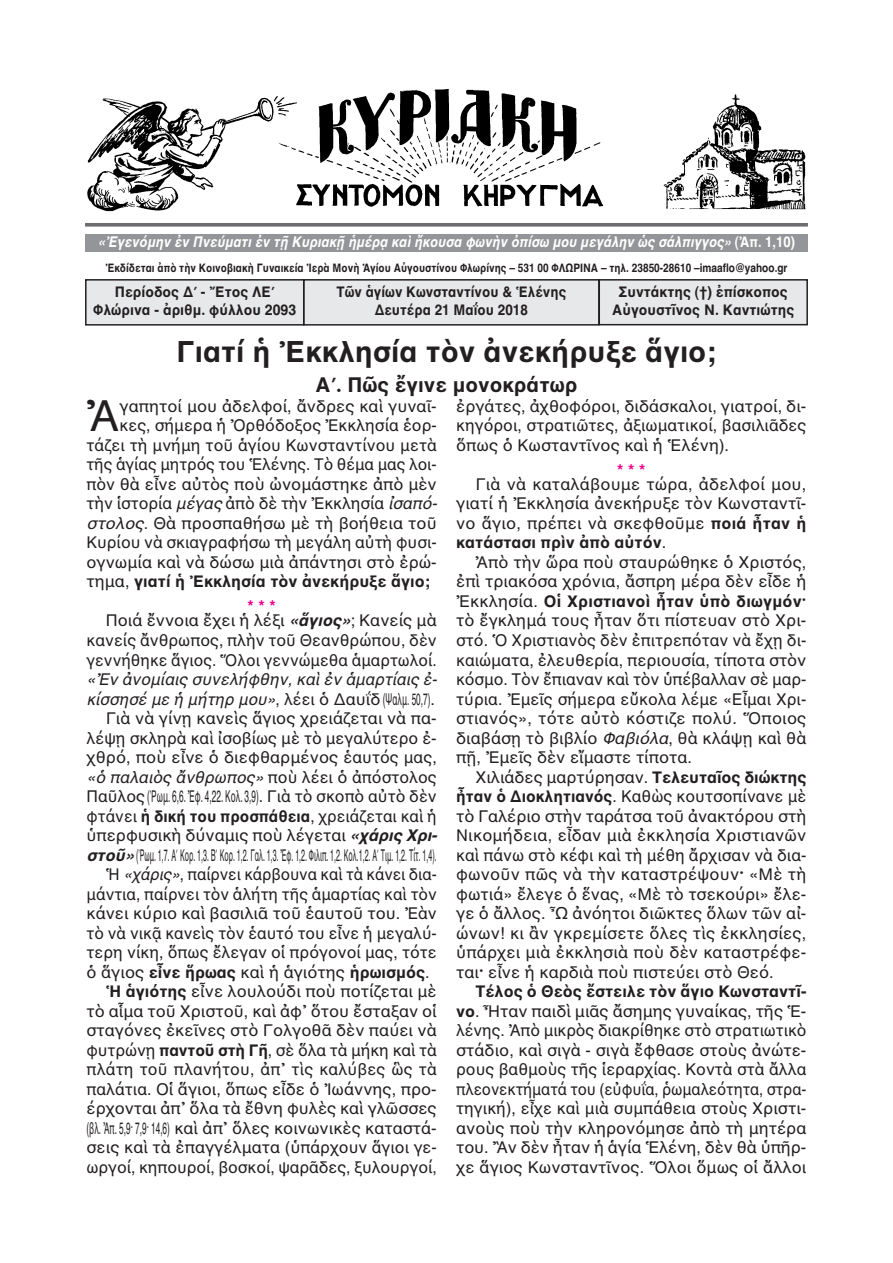
<style>
.page{position:relative;width:893px;height:1263px;background:#fff}
.page>*{position:absolute;margin:0;border:0;box-sizing:border-box;transform-origin:0 0}
.t1{font:43.5px "AL Helvetica";color:#231f20}
.t2{font:700 30px "AL Helvetica";color:#231f20}
.t3{font:700 21px "AL Helvetica";color:#231f20}
.t4{font:16.5px/19.5px "AL Helvetica";color:#231f20;text-align:justify}
.t5{font:16.5px "AL Helvetica";color:#231f20;scale:.95 1}
.t6{font:16.5px "AL Helvetica";color:#231f20;scale:.43 1}
.t7{font:italic 16.5px "AL Helvetica";color:#231f20}
.t8{font:16.5px "AL Helvetica";color:#231f20;scale:.5 1}
.t9{font:16.5px "AL Helvetica";color:#231f20;scale:.93 1}
.t10{font:700 16.5px "AL Helvetica";color:#231f20}
.t11{font:700 16.5px "AL Helvetica";color:#ed028c}
.t12{font:700 15px/18px "AL Helvetica";color:#231f20;text-align:center;scale:.95 1}
.t13{font:italic 700 15px "AL Helvetica";color:#fff;scale:.88 1}
.t14{font:700 15px/18px "AL Helvetica";color:#231f20;text-align:center;scale:.91 1}
.t15{font:700 12px "AL Helvetica";color:#231f20;scale:.85 1}
.s1{font-style:normal}
.s2{font-style:italic}
.s3{font-weight:400}
.s4{font-weight:700;color:#ed028c}
.s5{font-weight:700;font-style:italic}
.s6{font-weight:700}
</style>
<div class="page">
<div style="left:304px;top:281px;width:294px;height:43px;background:#e7e8e9"></div>
<div style="left:303px;top:279px;width:297px;height:47px;border:2px solid #231f20"></div>
<div style="left:87px;top:281px;width:216px;height:43px;background:#e7e8e9"></div>
<div style="left:85px;top:279px;width:219px;height:47px;border:2px solid #231f20"></div>
<div style="left:600px;top:281px;width:206px;height:43px;background:#e7e8e9"></div>
<div style="left:598px;top:279px;width:210px;height:46px;border:2px solid #231f20"></div>
<svg style="left:85px;top:223px;width:723px;height:4px;fill:#6c6d70"></svg>
<div style="left:85px;top:234px;width:723px;height:18px;background:#939598"></div>
<img style="left:87px;top:89px;width:719px;height:123px">
<p class="t13" style="left:98px;top:233px;width:794px">«Ἐγενόμην ἐν Πνεύματι ἐν τῇ Κυριακῇ ἡμέρᾳ καὶ ἤκουσα φωνὴν ὀπίσω μου μεγάλην ὡς σάλπιγγος» <span class="s1">(Ἀπ. 1,10)</span></p>
<p class="t15" style="left:105px;top:261px;width:804px">Ἐκδίδεται ἀπὸ τὴν Κοινοβιακὴ Γυναικεία Ἱερὰ Μονὴ Ἁγίου Αὐγουστίνου Φλωρίνης – 531 00 ΦΛΩΡΙΝΑ – τηλ. 23850-28610 –imaaflo@yahoo.gr</p>
<p class="t12" style="left:93px;top:283px;width:215px">Περίοδος Δ΄ - Ἔτος ΛΕ΄<br>Φλώρινα - ἀριθμ. φύλλου 2093</p>
<p class="t12" style="left:612px;top:283px;width:193px">Συντάκτης (†) ἐπίσκοπος<br>Αὐγουστῖνος Ν. Καντιώτης</p>
<h2 class="t2" style="left:177px;top:334px;width:541px">Γιατί ἡ Ἐκκλησία τὸν ἀνεκήρυξε ἅγιο;</h2>
<p class="t3" style="left:315px;top:372px;width:263px">Α΄. Πῶς ἔγινε μονοκράτωρ</p>
<p class="t14" style="left:336px;top:283px;width:254px">Τῶν ἁγίων Κωνσταντίνου &amp; Ἑλένης<br>Δευτέρα 21 Μαΐου 2018</p>
<h1 class="t1" style="left:87px;top:391px;width:35px">Ἀ</h1>
<p class="t4" style="left:120px;top:396px;width:319px">γαπητοί μου ἀδελφοί, ἄνδρες καὶ γυναῖ-</p>
<p class="t4" style="left:120px;top:416px;width:319px">κες, σήμερα ἡ Ὀρθόδοξος Ἐκκλησία ἑορ-</p>
<p class="t4" style="left:87px;top:435px;width:352px">τάζει τὴ μνήμη τοῦ ἁγίου Κωνσταντίνου μετὰ</p>
<p class="t5" style="left:87px;top:455px;width:370px">τῆς ἁγίας μητρός του Ἑλένης. Τὸ θέμα μας λοι-</p>
<p class="t4" style="left:87px;top:474px;width:352px">πὸν θὰ εἶνε αὐτὸς ποὺ ὠνομάστηκε ἀπὸ μὲν</p>
<p class="t4" style="left:87px;top:494px;width:351px">τὴν ἱστορία <span class="s2">μέγας</span> ἀπὸ δὲ τὴν Ἐκκλησία <span class="s2">ἰσαπό-</span></p>
<p class="t4" style="left:87px;top:513px;width:352px"><span class="s2">στολος</span>. Θὰ προσπαθήσω μὲ τὴ βοήθεια τοῦ</p>
<p class="t4" style="left:87px;top:533px;width:352px">Κυρίου νὰ σκιαγραφήσω τὴ μεγάλη αὐτὴ φυσι-</p>
<p class="t4" style="left:87px;top:552px;width:352px">ογνωμία καὶ νὰ δώσω μιὰ ἀπάντησι στὸ ἐρώ-</p>
<p class="t10" style="left:87px;top:572px;width:345px"><span class="s3">τημα,</span> γιατί ἡ Ἐκκλησία τὸν ἀνεκήρυξε ἅγιο;</p>
<p class="t4" style="left:106px;top:600px;width:332px;line-height:14.1px;text-indent:142px"><span class="s4">***<br></span>Ποιά ἔννοια ἔχει ἡ λέξι <span class="s5">«ἅγιος»</span>; Κανείς μὰ</p>
<p class="t4" style="left:87px;top:630px;width:352px">κανείς ἄνθρωπος, πλὴν τοῦ Θεανθρώπου, δὲν γεννήθηκε ἅγιος. Ὅλοι γεννώμεθα ἁμαρτωλοί.</p>
<p class="t7" style="left:87px;top:670px;width:351px">«Ἐν ἀνομίαις συνελήφθην, καὶ ἐν ἁμαρτίαις ἐ-</p>
<p class="t5" style="left:87px;top:689px;width:368px"><span class="s2">κίσσησέ με ἡ μήτηρ μου»</span>, λέει ὁ Δαυΐδ(Ψαλμ. 50,7).</p>
<p class="t4" style="left:106px;top:708px;width:332px">Γιὰ νὰ γίνῃ κανεὶς ἅγιος χρειάζεται νὰ πα-</p>
<p class="t4" style="left:87px;top:728px;width:352px">λέψῃ σκληρὰ καὶ ἰσοβίως μὲ τὸ μεγαλύτερο ἐ-</p>
<p class="t4" style="left:87px;top:747px;width:352px">χθρό, ποὺ εἶνε ὁ διεφθαρμένος ἑαυτός μας,</p>
<p class="t7" style="left:87px;top:767px;width:352px">«ὁ παλαιὸς ἄνθρωπος» <span class="s1">ποὺ λέει ὁ ἀπόστολος</span></p>
<p class="t4" style="left:87px;top:786px;width:352px">Παῦλος(῾Ρωμ. 6,6. Ἐφ. 4,22. Κολ. 3,9). Γιὰ τὸ σκοπὸ αὐτὸ δὲν</p>
<p class="t5" style="left:87px;top:806px;width:370px">φτάνει <span class="s6">ἡ δική του προσπάθεια</span>, χρειάζεται καὶ ἡ</p>
<p class="t4" style="left:87px;top:825px;width:351px">ὑπερφυσικὴ δύναμις ποὺ λέγεται <span class="s5">«χάρις Χρι-</span></p>
<p class="t6" style="left:87px;top:845px;width:816px"><span class="s5">στοῦ»</span>(῾Ρωμ. 1,7. Α΄ Κορ. 1,3. Β΄ Κορ. 1,2. Γαλ. 1,3. Ἐφ. 1,2. Φιλιπ. 1,2. Κολ.1,2. Α΄ Τιμ. 1,2. Τίτ. 1,4).</p>
<p class="t9" style="left:106px;top:865px;width:357px">Ἡ <span class="s2">«χάρις»</span>, παίρνει κάρβουνα καὶ τὰ κάνει δια-</p>
<p class="t5" style="left:87px;top:884px;width:370px">μάντια, παίρνει τὸν ἁλήτη τῆς ἁμαρτίας καὶ τὸν</p>
<p class="t4" style="left:87px;top:903px;width:352px">κάνει κύριο καὶ βασιλιᾶ τοῦ ἑαυτοῦ του. Ἐὰν</p>
<p class="t5" style="left:87px;top:923px;width:370px">τὸ νὰ νικᾷ κανεὶς τὸν ἑαυτό του εἶνε ἡ μεγαλύ-</p>
<p class="t4" style="left:87px;top:942px;width:352px">τερη νίκη, ὅπως ἔλεγαν οἱ πρόγονοί μας, τότε</p>
<p class="t4" style="left:87px;top:962px;width:345px">ὁ ἅγιος <span class="s6">εἶνε ἥρωας</span> καὶ ἡ ἁγιότης <span class="s6">ἡρωισμός</span>.</p>
<p class="t4" style="left:106px;top:981px;width:332px"><span class="s6">Ἡ ἁγιότης</span> εἶνε λουλούδι ποὺ ποτίζεται μὲ</p>
<p class="t4" style="left:87px;top:1001px;width:352px">τὸ αἷμα τοῦ Χριστοῦ, καὶ ἀφ᾽ ὅτου ἔσταξαν οἱ</p>
<p class="t4" style="left:87px;top:1020px;width:352px">σταγόνες ἐκεῖνες στὸ Γολγοθᾶ δὲν παύει νὰ</p>
<p class="t4" style="left:87px;top:1040px;width:352px">φυτρώνῃ <span class="s6">παντοῦ στὴ Γῆ</span>, σὲ ὅλα τὰ μήκη καὶ τὰ</p>
<p class="t4" style="left:87px;top:1059px;width:352px">πλάτη τοῦ πλανήτου, ἀπ᾽ τὶς καλύβες ὣς τὰ</p>
<p class="t4" style="left:87px;top:1079px;width:352px">παλάτια. Οἱ ἅγιοι, ὅπως εἶδε ὁ Ἰωάννης, προ-</p>
<p class="t4" style="left:87px;top:1098px;width:352px">έρχονται ἀπ᾿ ὅλα τὰ ἔθνη φυλὲς καὶ γλῶσσες</p>
<p class="t8" style="left:87px;top:1118px;width:702px">(βλ. Ἀπ. 5,9· 7,9· 14,6) καὶ ἀπ᾽ ὅλες κοινωνικὲς καταστά-</p>
<p class="t4" style="left:87px;top:1137px;width:352px">σεις καὶ τὰ ἐπαγγέλματα (ὑπάρχουν ἅγιοι γε-</p>
<p class="t4" style="left:87px;top:1157px;width:352px">ωργοί, κηπουροί, βοσκοί, ψαρᾶδες, ξυλουργοί,</p>
<p class="t4" style="left:456px;top:396px;width:352px">ἐργάτες, ἀχθοφόροι, διδάσκαλοι, γιατροί, δι&shy;κηγόροι, στρατιῶτες, ἀξιωματικοί, βασιλιᾶδες ὅπως ὁ Κωσταντῖνος καὶ ἡ Ἑλένη).</p>
<p class="t11" style="left:617px;top:461px;width:30px">***</p>
<p class="t4" style="left:456px;top:474px;width:352px;text-indent:19px">Γιὰ νὰ καταλάβουμε τώρα, ἀδελφοί μου, γιατί ἡ Ἐκκλησία ἀνεκήρυξε τὸν Κωνσταντῖ&shy;νο ἅγιο, πρέπει νὰ σκεφθοῦμε <span class="s6">ποιά ἦταν ἡ κατάστασι πρὶν ἀπὸ αὐτόν</span>.</p>
<p class="t4" style="left:456px;top:552px;width:352px;text-indent:19px">Ἀπὸ τὴν ὥρα ποὺ σταυρώθηκε ὁ Χριστός, ἐπὶ τριακόσα χρόνια, ἄσπρη μέρα δὲν εἶδε ἡ Ἐκκλησία. <span class="s6">Οἱ Χριστιανοὶ ἦταν ὑπὸ διωγμόν· </span>τὸ ἔγκλημά τους ἦταν ὅτι πίστευαν στὸ Χρι&shy;στό. Ὁ Χριστιανὸς δὲν ἐπιτρεπόταν νὰ ἔχῃ δι&shy;καιώματα, ἐλευθερία, περιουσία, τίποτα στὸν κόσμο. Τὸν ἔπιαναν καὶ τὸν ὑπέβαλλαν σὲ μαρ&shy;τύρια. Ἐμεῖς σήμερα εὔκολα λέμε «Εἶμαι Χρι&shy;στιανός», τότε αὐτὸ κόστιζε πολύ. Ὅποιος διαβάσῃ τὸ βιβλίο <span class="s2">Φαβιόλα</span>, θὰ κλάψῃ καὶ θὰ πῇ, Ἐμεῖς δὲν εἴμαστε τίποτα.</p>
<p class="t4" style="left:456px;top:767px;width:352px;text-indent:19px">Χιλιάδες μαρτύρησαν. <span class="s6">Τελευταῖος διώκτης ἦταν ὁ Διοκλητιανός</span>. Καθὼς κουτσοπίνανε μὲ τὸ Γαλέριο στὴν ταράτσα τοῦ ἀνακτόρου στὴ Νικομήδεια, εἶδαν μιὰ ἐκκλησία Χριστιανῶν καὶ πάνω στὸ κέφι καὶ τὴ μέθη ἄρχισαν νὰ δια&shy;φωνοῦν πῶς νὰ τὴν καταστρέψουν<span class="s6">·</span> «Μὲ τὴ φωτιά» ἔλεγε ὁ ἕνας, «Μὲ τὸ τσεκούρι» ἔλε&shy;γε ὁ ἄλλος. Ὦ ἀνόητοι διῶκτες ὅλων τῶν αἰ&shy;ώνων! κι ἂν γκρεμίσετε ὅλες τὶς ἐκκλησίες, ὑπάρχει μιὰ ἐκκλησιὰ ποὺ δὲν καταστρέφε&shy;ται<span class="s6">·</span> εἶνε ἡ καρδιὰ ποὺ πιστεύει στὸ Θεό.</p>
<p class="t4" style="left:456px;top:981px;width:352px;text-indent:19px"><span class="s6">Τέλος ὁ Θεὸς ἔστειλε τὸν ἅγιο Κωνσταντῖ&shy;νο</span>. Ἦταν παιδὶ μιᾶς ἄσημης γυναίκας, τῆς Ἑ&shy;λένης. Ἀπὸ μικρὸς διακρίθηκε στὸ στρατιωτικὸ στάδιο, καὶ σιγὰ - σιγὰ ἔφθασε στοὺς ἀνώτε&shy;ρους βαθμοὺς τῆς ἱεραρχίας. Κοντὰ στὰ ἄλλα πλεονεκτήματά του (εὐφυΐα, ῥωμαλεότητα, στρα&shy;τηγική), εἶχε καὶ μιὰ συμπάθεια στοὺς Χριστι&shy;ανοὺς ποὺ τὴν κληρονόμησε ἀπὸ τὴ μητέρα του. Ἂν δὲν ἦταν ἡ ἁγία Ἑλένη, δὲν θὰ ὑπῆρ&shy;χε ἅγιος Κωνσταντῖνος. Ὅλοι ὅμως οἱ ἄλλοι</p>
</div>
